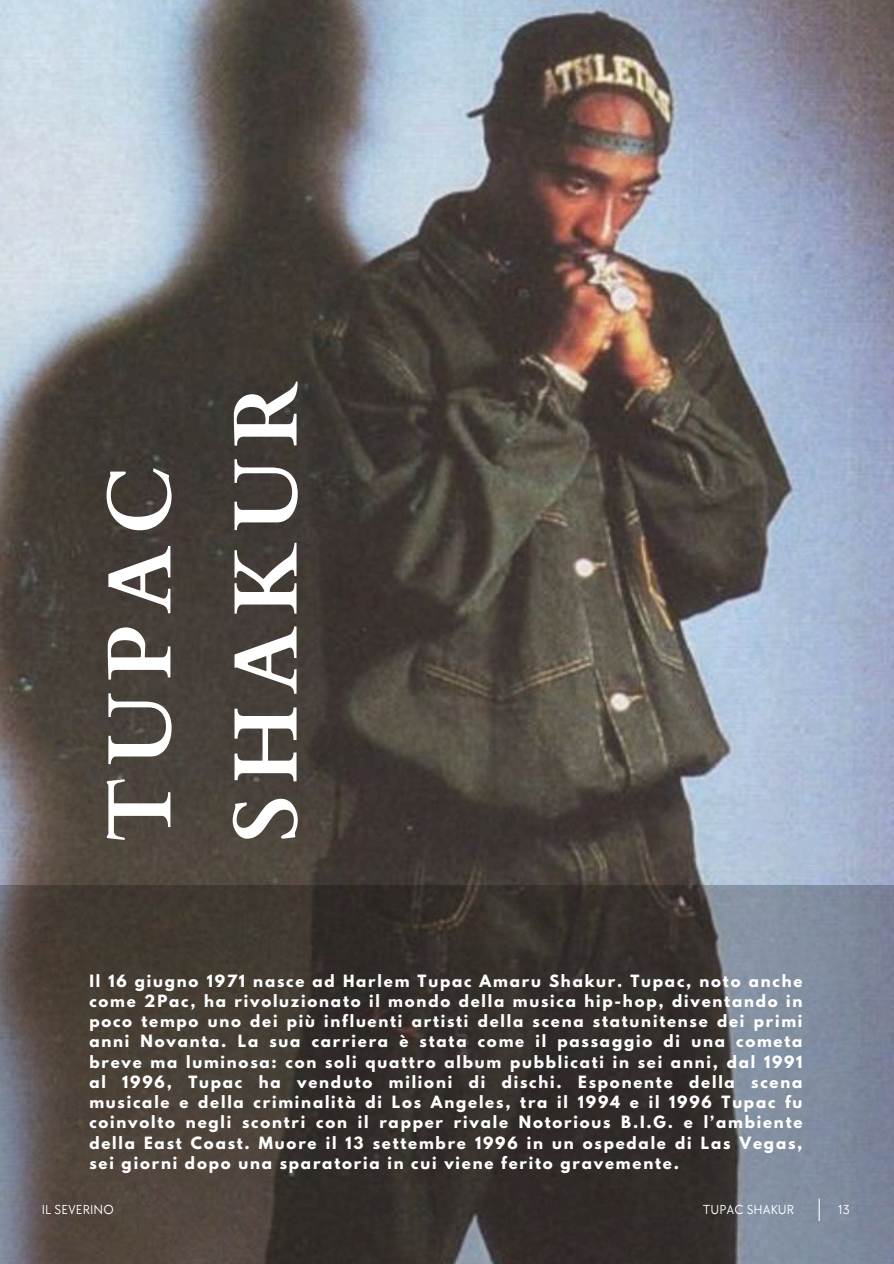
<style>
.page{position:relative;width:894px;height:1264px;background:#fff}
.page>*{position:absolute;margin:0;border:0;box-sizing:border-box;transform-origin:0 0}
.t1{font:700 90px/126px "Cardo";letter-spacing:.12em;color:#fff}
.t2{font:700 15px/20.2px "League Spartan";letter-spacing:.12em;color:#fff;text-align:justify}
.t3{font:13.5px "TT Chocolates";color:#fff}
</style>
<div class="page">
<img style="left:0;top:0;width:893px;height:885px">
<img style="left:0;top:885px;width:893px;height:378px">
<svg style="left:818px;top:1198px;width:1px;height:22px"></svg>
<h1 class="t1" style="left:79px;top:842px;width:463px;rotate:-90deg">TUPAC<br>SHAKUR</h1>
<p class="t2" style="left:89px;top:972px;width:714px">Il 16 giugno 1971 nasce ad Harlem Tupac Amaru Shakur. Tupac, noto anche come 2Pac, ha rivoluzionato il mondo della musica hip-hop, diventando in poco tempo uno dei più influenti artisti della scena statunitense dei primi anni Novanta. La sua carriera è stata come il passaggio di una cometa breve ma luminosa: con soli quattro album pubblicati in sei anni, dal 1991 al 1996, Tupac ha venduto milioni di dischi. Esponente della scena musicale e della criminalità di Los Angeles, tra il 1994 e il 1996 Tupac fu coinvolto negli scontri con il rapper rivale Notorious B.I.G. e l’ambiente della East Coast. Muore il 13 settembre 1996 in un ospedale di Las Vegas, sei giorni dopo una sparatoria in cui viene ferito gravemente.</p>
<h2 class="t3" style="left:42px;top:1201px;width:73px">IL SEVERINO</h2>
<p class="t3" style="left:702px;top:1201px;width:93px">TUPAC SHAKUR</p>
<p class="t3" style="left:838px;top:1201px;width:13px">13</p>
</div>
